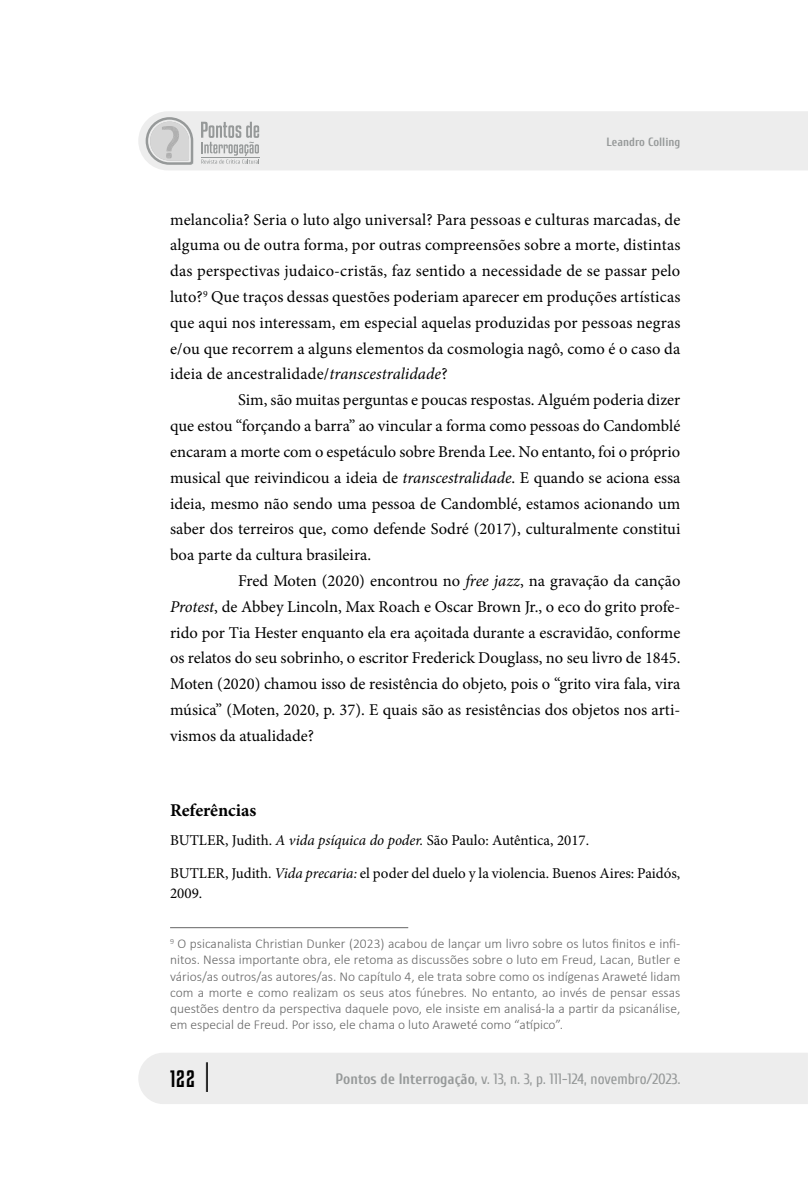
<style>
.page{position:relative;width:808px;height:1178px;background:#fff}
.page>*{position:absolute;margin:0;border:0;box-sizing:border-box;transform-origin:0 0}
.t1{font:21px "Kenyan Coffee Rg";color:#000}
.t2{font:700 18px "Minion Pro";letter-spacing:-.005em;color:#000}
.t3{font:16.5px "Minion Pro";color:#000}
.t4{font:15px/20.2px "Minion Pro";color:#000}
.t5{font:15px "Cuprum";color:#969999}
.t6{font:300 13.5px/16.2px "Calibri";color:#666;text-align:justify}
.t7{font:700 12px "Cuprum";color:#969999}
.s1{font-style:italic}
.s2{font-size:26.85px}
.s3{font-weight:700}
</style>
<div class="page">
<div style="left:138px;top:1053px;width:670px;height:51px;background:#ededed"></div>
<div style="left:138px;top:111px;width:670px;height:59px;background:#ededed"></div>
<svg style="left:201px;top:122px;width:59px;height:42px;background:#ced0d0"></svg>
<hr style="left:201px;top:157px;width:58px;height:1px;background:#969999">
<svg style="left:146px;top:117px;width:47px;height:48px;background:#cecece"></svg>
<hr style="left:170px;top:927px;width:238px;height:1px;background:#666">
<p class="t7" style="left:607px;top:133px;width:75px">Leandro Colling</p>
<p class="t3" style="left:170px;top:208px;width:512px">melancolia? Seria o luto algo universal? Para pessoas e culturas marcadas, de</p>
<p class="t3" style="left:170px;top:234px;width:512px">alguma ou de outra forma, por outras compreensões sobre a morte, distintas</p>
<p class="t3" style="left:170px;top:260px;width:512px">das perspectivas judaico-cristãs, faz sentido a necessidade de se passar pelo</p>
<p class="t3" style="left:170px;top:286px;width:512px">luto?<sup>9</sup> Que traços dessas questões poderiam aparecer em produções artísticas</p>
<p class="t3" style="left:170px;top:311px;width:512px">que aqui nos interessam, em especial aquelas produzidas por pessoas negras</p>
<p class="t3" style="left:170px;top:337px;width:512px">e/ou que recorrem a alguns elementos da cosmologia nagô, como é o caso da</p>
<p class="t3" style="left:170px;top:363px;width:279px">ideia de ancestralidade/<span class="s1">transcestralidade</span>?</p>
<p class="t3" style="left:238px;top:389px;width:444px">Sim, são muitas perguntas e poucas respostas. Alguém poderia dizer</p>
<p class="t3" style="left:170px;top:415px;width:512px">que estou “forçando a barra” ao vincular a forma como pessoas do Candomblé</p>
<p class="t3" style="left:170px;top:441px;width:512px">encaram a morte com o espetáculo sobre Brenda Lee. No entanto, foi o próprio</p>
<p class="t3" style="left:170px;top:466px;width:512px">musical que reivindicou a ideia de <span class="s1">transcestralidade</span>. E quando se aciona essa</p>
<p class="t3" style="left:170px;top:492px;width:512px">ideia, mesmo não sendo uma pessoa de Candomblé, estamos acionando um</p>
<p class="t3" style="left:170px;top:518px;width:512px">saber dos terreiros que, como defende Sodré (2017), culturalmente constitui</p>
<p class="t3" style="left:170px;top:544px;width:203px">boa parte da cultura brasileira.</p>
<p class="t3" style="left:238px;top:570px;width:444px">Fred Moten (2020) encontrou no <span class="s1">free jazz</span>, na gravação da canção</p>
<p class="t3" style="left:170px;top:595px;width:512px"><span class="s1">Protest</span>, de Abbey Lincoln, Max Roach e Oscar Brown Jr., o eco do grito profe-</p>
<p class="t3" style="left:170px;top:621px;width:512px">rido por Tia Hester enquanto ela era açoitada durante a escravidão, conforme</p>
<p class="t3" style="left:170px;top:647px;width:512px">os relatos do seu sobrinho, o escritor Frederick Douglass, no seu livro de 1845.</p>
<p class="t3" style="left:170px;top:673px;width:512px">Moten (2020) chamou isso de resistência do objeto, pois o “grito vira fala, vira</p>
<p class="t3" style="left:170px;top:699px;width:512px">música” (Moten, 2020, p. 37). E quais são as resistências dos objetos nos arti-</p>
<p class="t3" style="left:170px;top:724px;width:146px">vismos da atualidade?</p>
<p class="t2" style="left:170px;top:798px;width:88px">Referências</p>
<p class="t4" style="left:170px;top:830px;width:421px">BUTLER, Judith. <span class="s1">A vida psíquica do poder.</span> São Paulo: Autêntica, 2017.</p>
<p class="t4" style="left:170px;top:863px;width:512px">BUTLER, Judith. <span class="s1">Vida precaria:</span> el poder del duelo y la violencia. Buenos Aires: Paidós,<br>2009.</p>
<p class="t6" style="left:170px;top:935px;width:512px"><sup>9</sup> O psicanalista Christian Dunker (2023) acabou de lançar um livro sobre os lutos finitos e infi&shy;nitos. Nessa importante obra, ele retoma as discussões sobre o luto em Freud, Lacan, Butler e vários/as outros/as autores/as. No capítulo 4, ele trata sobre como os indígenas Araweté lidam com a morte e como realizam os seus atos fúnebres. No entanto, ao invés de pensar essas questões dentro da perspectiva daquele povo, ele insiste em analisá-la a partir da psicanálise, em especial de Freud. Por isso, ele chama o luto Araweté como “atípico”.</p>
<p class="t1" style="left:170px;top:1065px;width:41px">122 <span class="s2">|</span></p>
<p class="t5" style="left:336px;top:1071px;width:346px"><span class="s3">Pontos de Interrogação</span>, v. 13, n. 3, p. 111-124, novembro/2023.</p>
</div>
